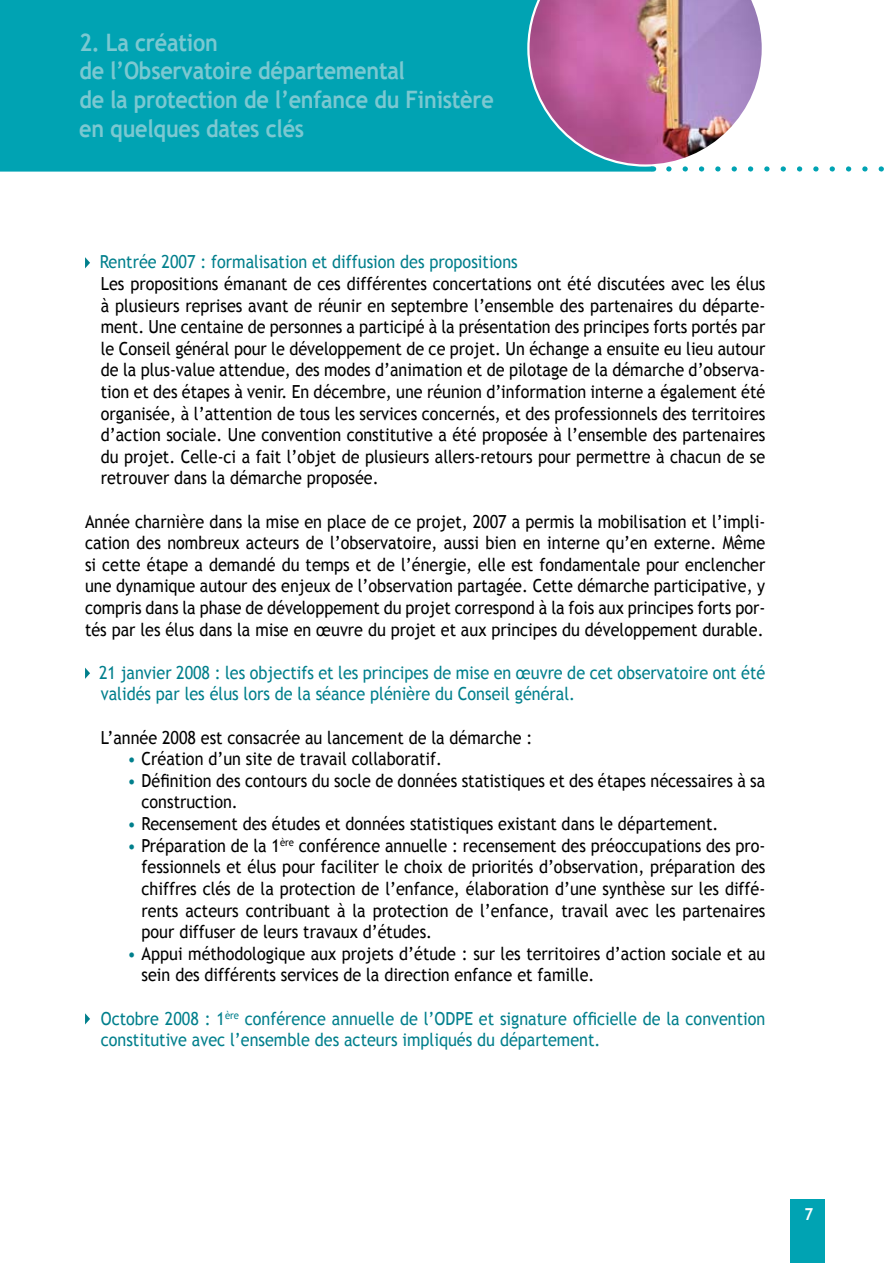
<style>
.page{position:relative;width:893px;height:1263px;background:#fff}
.page>*{position:absolute;margin:0;border:0;box-sizing:border-box;transform-origin:0 0}
.t1{font:700 24px/28.8px "Trebuchet MS";letter-spacing:-.01em;color:#7bc8d1;scale:.9 1}
.t2{font:18px/21.6px "Trebuchet MS";color:#000;scale:.9 1}
.t3{font:18px/21.6px "Trebuchet MS";color:#007f8c;scale:.9 1}
.t4{font:700 16.5px "Trebuchet MS";color:#fff;scale:.9 1}
.s1{color:#007f8c}
</style>
<div class="page">
<div style="left:0;top:0;width:523px;height:172px;background:#00a3b3"></div>
<svg style="left:85px;top:257px;width:5px;height:11px"></svg>
<svg style="left:85px;top:668px;width:5px;height:11px"></svg>
<svg style="left:85px;top:1013px;width:5px;height:11px"></svg>
<div style="left:791px;top:1199px;width:34px;height:64px;background:#00a3b3"></div>
<svg style="left:523px;top:0;width:361px;height:172px"></svg>
<p class="t1" style="left:79px;top:28px;width:462px">2. La création<br>de l’Observatoire départemental<br>de la protection de l’enfance du Finistère en quelques dates clés</p>
<p class="t2" style="left:100px;top:251px;width:741px"><span class="s1">Rentrée 2007 : formalisation et diffusion des propositions<br></span>Les propositions émanant de ces différentes concertations ont été discutées avec les élus à plusieurs reprises avant de réunir en septembre l’ensemble des partenaires du départe&shy;ment. Une centaine de personnes a participé à la présentation des principes forts portés par le Conseil général pour le développement de ce projet. Un échange a ensuite eu lieu autour de la plus-value attendue, des modes d’animation et de pilotage de la démarche d’observa&shy;tion et des étapes à venir. En décembre, une réunion d’information interne a également été organisée, à l’attention de tous les services concernés, et des professionnels des territoires d’action sociale. Une convention constitutive a été proposée à l’ensemble des partenaires du projet. Celle-ci a fait l’objet de plusieurs allers-retours pour permettre à chacun de se retrouver dans la démarche proposée.</p>
<p class="t2" style="left:85px;top:511px;width:757px;text-align:justify">Année charnière dans la mise en place de ce projet, 2007 a permis la mobilisation et l’impli&shy;cation des nombreux acteurs de l’observatoire, aussi bien en interne qu’en externe. Même si cette étape a demandé du temps et de l’énergie, elle est fondamentale pour enclencher une dynamique autour des enjeux de l’observation partagée. Cette démarche participative, y compris dans la phase de développement du projet correspond à la fois aux principes forts por&shy;tés par les élus dans la mise en œuvre du projet et aux principes du développement durable.</p>
<p class="t3" style="left:99px;top:662px;width:742px">21 janvier 2008 : les objectifs et les principes de mise en œuvre de cet observatoire ont été validés par les élus lors de la séance plénière du Conseil général.</p>
<p class="t2" style="left:101px;top:727px;width:481px">L’année 2008 est consacrée au lancement de la démarche :</p>
<p class="t2" style="left:128px;top:748px;width:351px"><span class="s1">•</span> Création d’un site de travail collaboratif.</p>
<p class="t2" style="left:142px;top:770px;width:694px;text-indent:-14px"><span class="s1">•</span> Définition des contours du socle de données statistiques et des étapes nécessaires à sa construction.</p>
<p class="t2" style="left:128px;top:813px;width:658px"><span class="s1">•</span> Recensement des études et données statistiques existant dans le département.</p>
<p class="t2" style="left:142px;top:835px;width:695px;text-align:justify;text-indent:-14px"><span class="s1">•</span> Préparation de la 1<sup>ère</sup> conférence annuelle : recensement des préoccupations des pro&shy;fessionnels et élus pour faciliter le choix de priorités d’observation, préparation des chiffres clés de la protection de l’enfance, élaboration d’une synthèse sur les diffé&shy;rents acteurs contribuant à la protection de l’enfance, travail avec les partenaires pour diffuser de leurs travaux d’études.</p>
<p class="t2" style="left:142px;top:943px;width:695px;text-indent:-14px"><span class="s1">•</span> Appui méthodologique aux projets d’étude : sur les territoires d’action sociale et au sein des différents services de la direction enfance et famille.</p>
<p class="t3" style="left:101px;top:1007px;width:740px">Octobre 2008 : 1<sup>ère</sup> conférence annuelle de l’ODPE et signature officielle de la convention constitutive avec l’ensemble des acteurs impliqués du département.</p>
<p class="t4" style="left:804px;top:1204px;width:11px">7</p>
</div>
